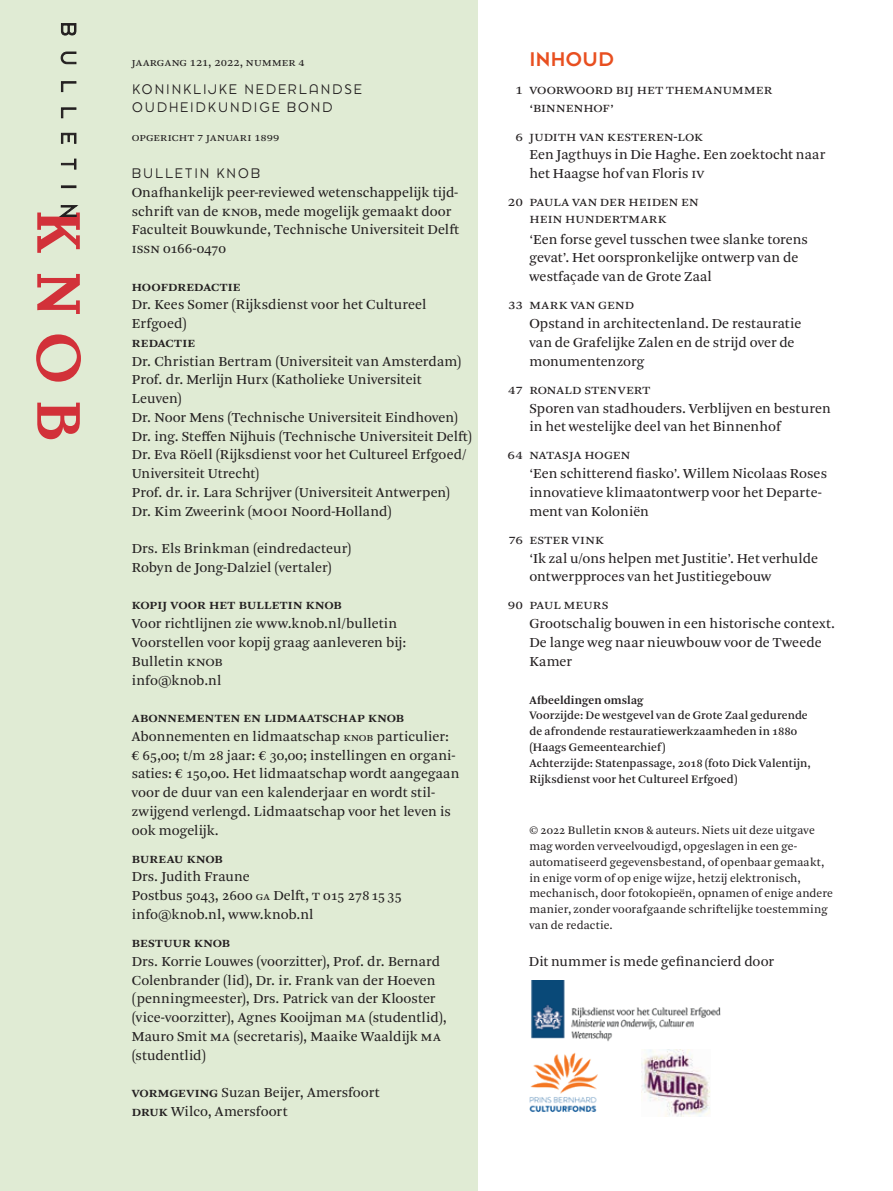
<style>
.page{position:relative;width:893px;height:1191px;background:#fff}
.page>*{position:absolute;margin:0;border:0;box-sizing:border-box;transform-origin:0 0}
.t1{font:21.9px "Dessau Pro";letter-spacing:.02em;color:#e84f20}
.t2{font:15.3px/18.8px "Dessau Pro Fein";letter-spacing:.085em;color:#231f20}
.t3{font:14.4px/18.8px "Arnhem Pro Blond";color:#231f20}
.t4{font:600 14.4px "Arnhem Pro";letter-spacing:.01em;color:#231f20}
.t5{font:14.4px "Arnhem Pro Blond";letter-spacing:-.02em;color:#231f20}
.t6{font:12px/15.8px "Arnhem Pro Blond";letter-spacing:.01em;color:#231f20}
.t7{font:12px/15.8px "Arnhem Pro";letter-spacing:.01em;color:#231f20}
.t8{font:600 12px "Arnhem Pro";letter-spacing:.02em;color:#231f20}
.s1{font-size:12px}
.s2{font-family:"Arnhem Pro";font-weight:600}
</style>
<div class="page">
<div style="left:0;top:0;width:477px;height:1191px;background:#e0ebd4"></div>
<svg style="left:37px;top:274px;width:43px;height:40px"></svg>
<svg style="left:36px;top:334px;width:45px;height:48px"></svg>
<svg style="left:37px;top:402px;width:43px;height:37px"></svg>
<svg style="left:61px;top:23px;width:15px;height:12px"></svg>
<svg style="left:61px;top:52px;width:15px;height:12px"></svg>
<svg style="left:61px;top:81px;width:15px;height:11px"></svg>
<svg style="left:61px;top:107px;width:15px;height:11px"></svg>
<svg style="left:61px;top:133px;width:15px;height:11px"></svg>
<svg style="left:61px;top:159px;width:15px;height:10px"></svg>
<svg style="left:61px;top:186px;width:15px;height:2px"></svg>
<svg style="left:37px;top:205px;width:43px;height:48px"></svg>
<img style="left:641px;top:1049px;width:69px;height:68px">
<img style="left:529px;top:1052px;width:69px;height:60px">
<img style="left:531px;top:980px;width:190px;height:62px">
<p class="t6" style="left:132px;top:54px;width:175px">Jaargang 121, 2022, nummer 4</p>
<p class="t2" style="left:132px;top:79px;width:232px">KONINKLIJKE NEDERLANDSE<br>OUDHEIDKUNDIGE BOND</p>
<p class="t6" style="left:132px;top:129px;width:149px">Opgericht 7 januari 1899</p>
<p class="t2" style="left:132px;top:164px;width:130px">BULLETIN KNOB</p>
<p class="t3" style="left:132px;top:183px;width:328px">Onafhankelijk peer-reviewed wetenschappelijk tijd&shy;schrift van de KNOB</p>
<p class="t3" style="left:132px;top:202px;width:329px;text-indent:126px">, mede mogelijk gemaakt door<br>Faculteit Bouwkunde, Technische Universiteit Delft<br>ISSN</p>
<p class="t5" style="left:163px;top:239px;width:65px">0166-0470</p>
<p class="t4" style="left:132px;top:277px;width:111px">Hoofdredactie</p>
<p class="t3" style="left:132px;top:295px;width:296px">Dr. Kees Somer (Rijksdienst voor het Cultureel<br>Erfgoed)</p>
<p class="t4" style="left:132px;top:333px;width:65px">Redactie</p>
<p class="t3" style="left:132px;top:352px;width:342px">Dr. Christian Bertram (Universiteit van Amsterdam)<br>Prof. dr. Merlijn Hurx (Katholieke Universiteit Leuven)<br>Dr. Noor Mens (Technische Universiteit Eindhoven)<br>Dr. ing. Steffen Nijhuis (Technische Universiteit Delft)<br>Dr. Eva Röell (Rijksdienst voor het Cultureel Erfgoed/ Universiteit Utrecht)<br>Prof. dr. ir. Lara Schrijver (Universiteit Antwerpen)<br>Dr. Kim Zweerink (MOOI</p>
<p class="t3" style="left:291px;top:502px;width:102px">Noord-Holland)</p>
<p class="t3" style="left:132px;top:539px;width:221px">Drs. Els Brinkman (eindredacteur)<br>Robyn de Jong-Dalziel (vertaler)</p>
<p class="t4" style="left:132px;top:595px;width:212px">Kopij voor het Bulletin KNOB</p>
<p class="t3" style="left:132px;top:614px;width:276px">Voor richtlijnen zie www.knob.nl/bulletin<br>Voorstellen voor kopij graag aanleveren bij:<br>Bulletin KNOB<br>info@knob.nl</p>
<p class="t4" style="left:132px;top:708px;width:274px">Abonnementen en lidmaatschap KNOB</p>
<p class="t3" style="left:132px;top:727px;width:228px">Abonnementen en lidmaatschap <span class="s1">KNOB</span></p>
<p class="t3" style="left:132px;top:727px;width:329px;text-indent:245px">particulier: € 65,00; t/m 28 jaar: € 30,00; instellingen en organi&shy;saties: € 150,00. Het lidmaatschap wordt aangegaan voor de duur van een kalenderjaar en wordt stil&shy;zwijgend verlengd. Lidmaatschap voor het leven is ook mogelijk.</p>
<p class="t4" style="left:132px;top:849px;width:93px">Bureau KNOB</p>
<p class="t3" style="left:132px;top:867px;width:272px">Drs. Judith Fraune<br>Postbus 5043, 2600 <span class="s1">GA</span> Delft, t 015 2781535 info@knob.nl, www.knob.nl</p>
<p class="t4" style="left:132px;top:933px;width:100px">Bestuur KNOB</p>
<p class="t3" style="left:132px;top:952px;width:316px">Drs. Korrie Louwes (voorzitter), Prof. dr. Bernard Colenbrander (lid), Dr. ir. Frank van der Hoeven (penningmeester), Drs. Patrick van der Klooster (vice-voorzitter), Agnes Kooijman MA (studentlid), Mauro Smit MA (secretaris), Maaike Waaldijk MA (studentlid)</p>
<p class="t3" style="left:132px;top:1083px;width:249px"><span class="s2">Vormgeving</span> Suzan Beijer, Amersfoort <span class="s2">druk</span> Wilco, Amersfoort</p>
<h1 class="t1" style="left:529px;top:47px;width:86px">INHOUD</h1>
<p class="t3" style="left:529px;top:80px;width:244px;text-indent:-14px">1 Voorwoord bij het themanummer ‘binnenhof’</p>
<p class="t3" style="left:529px;top:127px;width:297px;text-indent:-14px">6 Judith van Kesteren-Lok<br>Een Jagthuys in Die Haghe. Een zoektocht naar het Haagse hof van Floris IV</p>
<p class="t3" style="left:529px;top:193px;width:171px;line-height:17.2px;text-indent:-22px">20 Paula van der Heiden en<br>Hein Hundertmark</p>
<p class="t3" style="left:529px;top:230px;width:280px">‘Een forse gevel tusschen twee slanke torens gevat’. Het oorspronkelijke ontwerp van de westfaçade van de Grote Zaal</p>
<p class="t3" style="left:529px;top:295px;width:273px;text-indent:-21px">33 Markvan Gend<br>Opstand in architectenland. De restauratie van de Grafelijke Zalen en de strijd over de monumentenzorg</p>
<p class="t3" style="left:529px;top:380px;width:303px;text-indent:-21px">47 Ronald Stenvert<br>Sporen van stadhouders. Verblijven en besturen in het westelijke deel van het Binnenhof</p>
<p class="t3" style="left:529px;top:445px;width:299px;text-indent:-22px">64 Natasja Hogen<br>‘Een schitterend fiasko’. Willem Nicolaas Roses innovatieve klimaatontwerp voor het Departe&shy;ment van Koloniën</p>
<p class="t3" style="left:529px;top:530px;width:290px;text-indent:-21px">76 Ester Vink<br>‘Ik zal u/ons helpen met Justitie’. Het verhulde ontwerpproces van het Justitiegebouw</p>
<p class="t3" style="left:529px;top:595px;width:307px;text-indent:-22px">90 PaulMeurs<br>Grootschalig bouwen in een historische context.<br>De lange weg naar nieuwbouw voor de Tweede<br>Kamer</p>
<p class="t8" style="left:529px;top:692px;width:115px">Afbeeldingen omslag</p>
<p class="t7" style="left:529px;top:708px;width:283px">Voorzijde: De westgevel van de Grote Zaal gedurende de afrondende restauratiewerkzaamheden in 1880 (Haags Gemeentearchief)<br>Achterzijde: Statenpassage, 2018 (foto Dick Valentijn, Rijksdienst voor het Cultureel Erfgoed)</p>
<p class="t6" style="left:529px;top:822px;width:305px;text-indent:117px">&amp; auteurs. Niets uit deze uitgave mag worden verveelvoudigd, opgeslagen in een ge&shy;automatiseerd gegevensbestand, of openbaar gemaakt, in enige vorm of op enige wijze, hetzij elektronisch, mechanisch, door fotokopieën, opnamen of enige andere manier, zonder voorafgaande schriftelijke toestemming van de redactie.</p>
<p class="t6" style="left:529px;top:822px;width:101px">© 2022 Bulletin KNOB</p>
<p class="t3" style="left:529px;top:952px;width:247px">Dit nummer is mede gefinancierd door</p>
</div>
